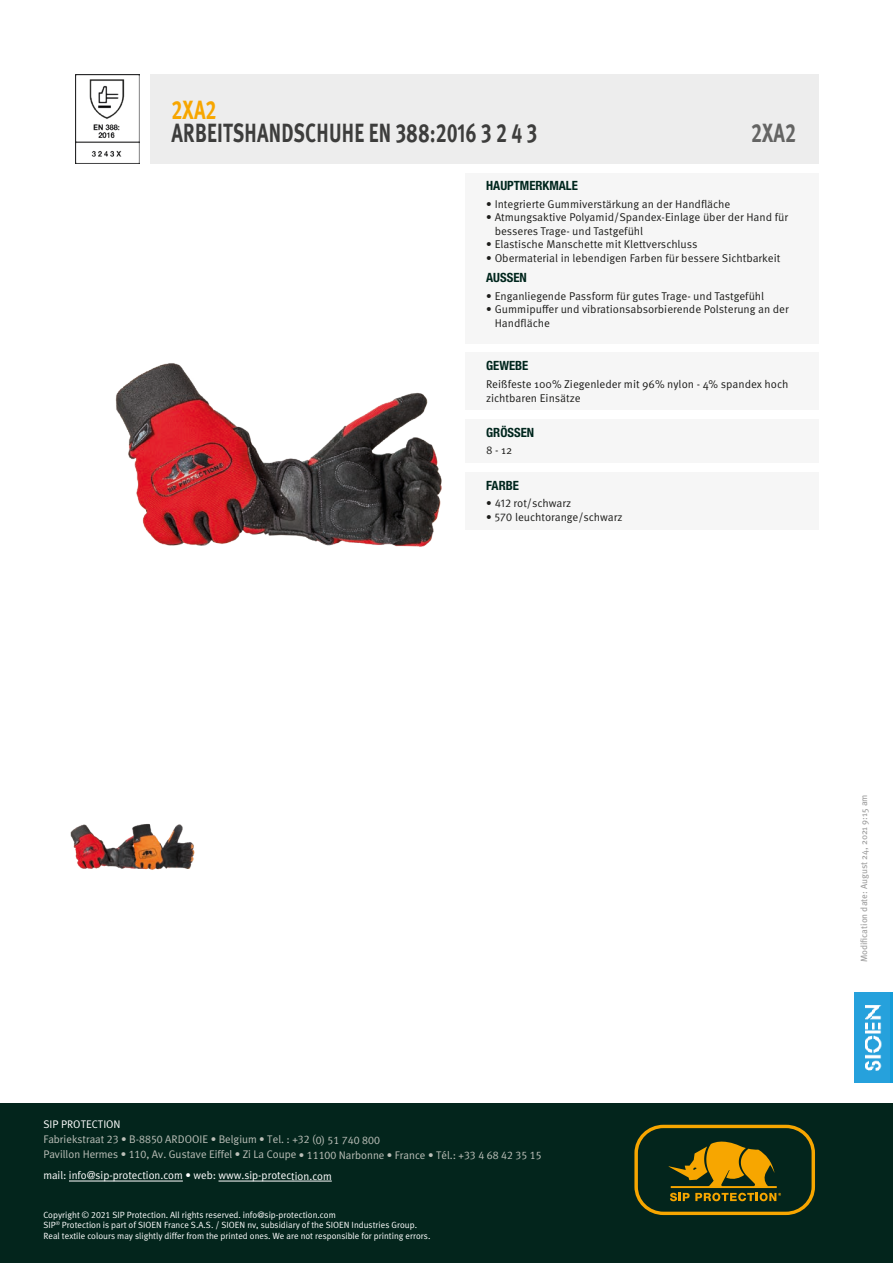
<style>
.page{position:relative;width:893px;height:1263px;background:#fff}
.page>*{position:absolute;margin:0;border:0;box-sizing:border-box;transform-origin:0 0}
.t1{font:700 26.25px "Meta Pro";letter-spacing:.01em;color:#3d3d3c;scale:.74 1}
.t2{font:700 26.25px "Meta Pro";color:#f7a600;scale:.74 1}
.t3{font:700 26.25px "Meta Pro";color:#646463;scale:.74 1}
.t4{font:700 condensed 12.75px "Helvetica Neue LT Std";color:#00261d}
.t5{font:11.25px/13.5px "Meta Pro";color:#1d1d1b}
.t6{font:11.1px/15px "Meta K Normal";color:#bbbfb8}
.t7{font:11.1px "Meta K Normal";color:#fff}
.t8{font:9px/10.5px "Meta K Normal";color:#fff}
.t9{font:9px "Meta Pro";color:#9d9d9d}
.s1{font-family:"Meta K Normal"}
</style>
<div class="page">
<div style="left:0;top:1103px;width:893px;height:160px;background:#03251c"></div>
<svg style="left:634px;top:1125px;width:181px;height:90px"></svg>
<hr style="left:69px;top:1181px;width:114px;height:1px;background:#fff">
<hr style="left:218px;top:1181px;width:114px;height:1px;background:#fff">
<div style="left:854px;top:992px;width:39px;height:90px;background:#149cd8"></div>
<img style="left:854px;top:992px;width:36px;height:90px">
<div style="left:150px;top:74px;width:669px;height:90px;background:#ededed"></div>
<div style="left:465px;top:173px;width:354px;height:171px;background:#f6f6f6"></div>
<div style="left:465px;top:353px;width:354px;height:57px;background:#f6f6f6"></div>
<div style="left:465px;top:419px;width:354px;height:44px;background:#f6f6f6"></div>
<div style="left:465px;top:472px;width:354px;height:57px;background:#f6f6f6"></div>
<img style="left:70px;top:824px;width:48px;height:45px">
<img style="left:118px;top:824px;width:77px;height:46px">
<img style="left:75px;top:74px;width:65px;height:90px">
<img style="left:115px;top:363px;width:327px;height:184px">
<h1 class="t2" style="left:171px;top:93px;width:63px">2XA2</h1>
<h1 class="t1" style="left:171px;top:117px;width:496px">ARBEITSHANDSCHUHE EN 388:2016 3 2 4 3</h1>
<h1 class="t3" style="left:751px;top:117px;width:63px">2XA2</h1>
<p class="t4" style="left:486px;top:178px;width:93px">HAUPTMERKMALE</p>
<p class="t5" style="left:486px;top:198px;width:246px"><span class="s1">•</span> Integrierte Gummiverstärkung an der Handfläche</p>
<p class="t5" style="left:495px;top:211px;width:295px;text-indent:-9px"><span class="s1">•</span> Atmungsaktive Polyamid/Spandex-Einlage über der Hand für besseres Trage- und Tastgefühl</p>
<p class="t5" style="left:486px;top:238px;width:213px"><span class="s1">•</span> Elastische Manschette mit Klettverschluss</p>
<p class="t5" style="left:486px;top:252px;width:296px"><span class="s1">•</span> Obermaterial in lebendigen Farben für bessere Sichtbarkeit</p>
<p class="t4" style="left:486px;top:270px;width:42px">AUSSEN</p>
<p class="t5" style="left:486px;top:289px;width:280px"><span class="s1">•</span> Enganliegende Passform für gutes Trage- und Tastgefühl</p>
<p class="t5" style="left:495px;top:303px;width:296px;text-indent:-9px"><span class="s1">•</span> Gummipuffer und vibrationsabsorbierende Polsterung an der<br>Handfläche</p>
<p class="t4" style="left:486px;top:358px;width:44px">GEWEBE</p>
<p class="t5" style="left:486px;top:378px;width:304px">Reißfeste 100% Ziegenleder mit 96% nylon - 4% spandex hoch zichtbaren Einsätze</p>
<p class="t4" style="left:486px;top:424px;width:49px">GRÖSSEN</p>
<p class="t5" style="left:486px;top:444px;width:28px">8 - 12</p>
<p class="t4" style="left:486px;top:477px;width:34px">FARBE</p>
<p class="t5" style="left:486px;top:497px;width:87px"><span class="s1">•</span> 412 rot/schwarz</p>
<p class="t5" style="left:486px;top:511px;width:138px"><span class="s1">•</span> 570 leuchtorange/schwarz</p>
<p class="t7" style="left:43px;top:1118px;width:79px">SIP PROTECTION</p>
<p class="t6" style="left:43px;top:1132px;width:500px">Fabriekstraat 23 • B-8850 ARDOOIE • Belgium • Tel. : +32 (0) 51 740 800<br>Pavillon Hermes • 110, Av. Gustave Eiffel • Zi La Coupe • 11100 Narbonne • France • Tél.: +33 4 68 42 35 15</p>
<p class="t7" style="left:43px;top:1169px;width:290px">mail: info@sip-protection.com • web: www.sip-protection.com</p>
<p class="t8" style="left:43px;top:1209px;width:389px">Copyright © 2021 SIP Protection. All rights reserved. info@sip-protection.com<br>SIP<sup>®</sup> Protection is part of SIOEN France S.A.S. / SIOEN nv, subsidiary of the SIOEN Industries Group.<br>Real textile colours may slightly differ from the printed ones. We are not responsible for printing errors.</p>
<p class="t9" style="left:858px;top:962px;width:170px;rotate:-90deg">Modification date: August 24, 2021 9:15 am</p>
</div>
